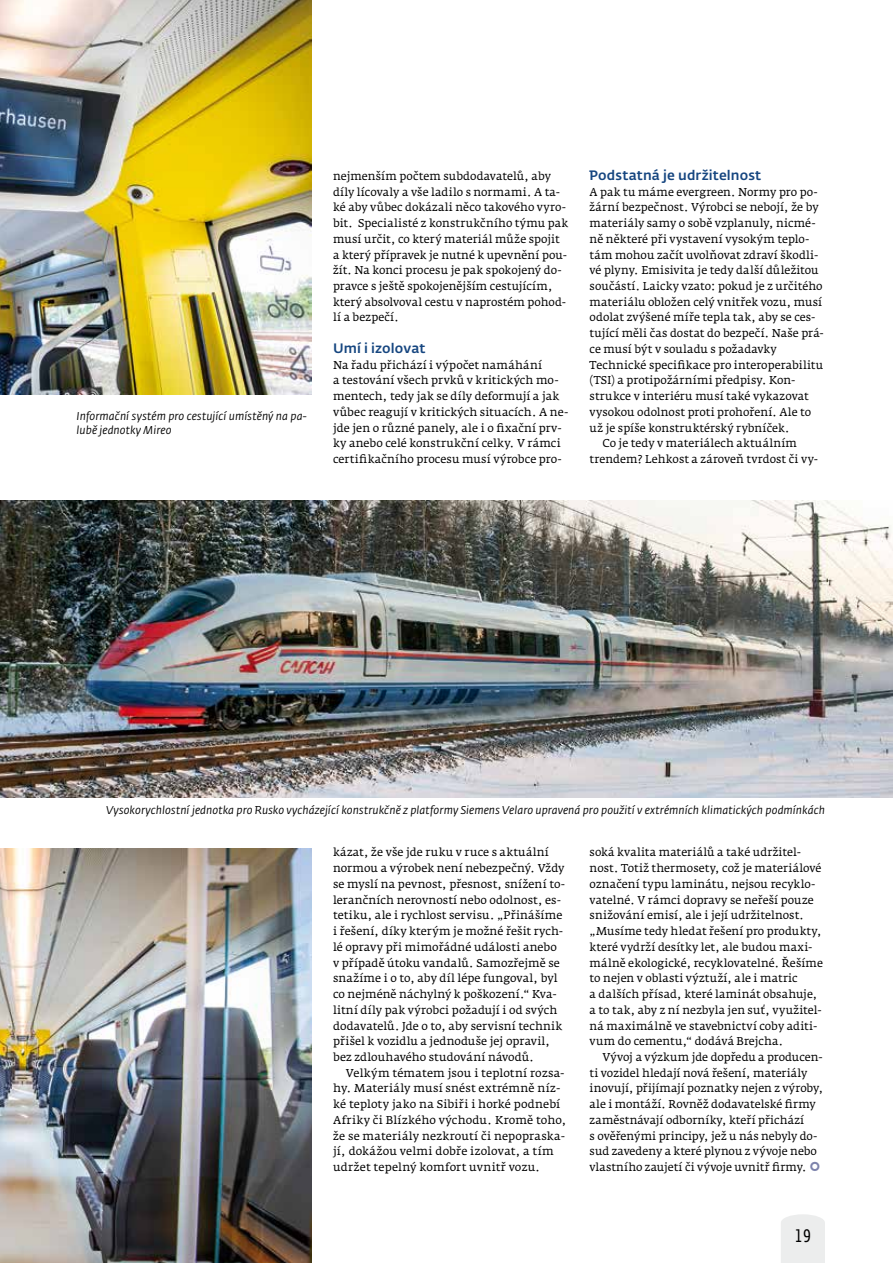
<style>
.page{position:relative;width:893px;height:1263px;background:#fff}
.page>*{position:absolute;margin:0;border:0;box-sizing:border-box;transform-origin:0 0}
.t1{font:18px "CD Fedra Cond Pro";color:#000}
.t2{font:500 13.5px "CD Fedra";letter-spacing:.01em;color:#164680}
.t3{font:11.25px/15.8px "Fedra Serif A Pro";letter-spacing:.005em;color:#000}
.t4{font:italic 11.25px/14.2px "CD Fedra";letter-spacing:.005em;color:#000}
.s1{font-weight:500;font-size:15px;color:#7d83ac}
</style>
<div class="page">
<div style="left:781px;top:1214px;width:44px;height:49px;background:#eceded"></div>
<img style="left:0;top:0;width:312px;height:394px">
<img style="left:0;top:848px;width:312px;height:415px">
<img style="left:0;top:501px;width:893px;height:296px">
<p class="t4" style="left:77px;top:409px;width:232px">Informační systém pro cestující umístěný na pa&shy;lubě jednotky Mireo</p>
<p class="t3" style="left:333px;top:168px;width:237px">nejmenším počtem subdodavatelů, aby díly lícovaly a vše ladilo s normami. A ta&shy;ké aby vůbec dokázali něco takového vyro&shy;bit. Specialisté z konstrukčního týmu pak musí určit, co který materiál může spojit a který přípravek je nutné k upevnění pou&shy;žít. Na konci procesu je pak spokojený do&shy;pravce s ještě spokojenějším cestujícím, který absolvoval cestu v naprostém pohod&shy;lí a bezpečí.</p>
<p class="t2" style="left:333px;top:340px;width:94px">Umí i izolovat</p>
<p class="t3" style="left:333px;top:357px;width:237px">Na řadu přichází i výpočet namáhání<br>a testování všech prvků v kritických mo&shy;mentech, tedy jak se díly deformují a jak vůbec reagují v kritických situacích. A ne&shy;jde jen o různé panely, ale i o fixační prv&shy;ky anebo celé konstrukční celky. V rámci certifikačního procesu musí výrobce pro-</p>
<p class="t2" style="left:590px;top:167px;width:173px">Podstatná je udržitelnost</p>
<p class="t3" style="left:590px;top:184px;width:229px">A pak tu máme evergreen. Normy pro po-</p>
<p class="t3" style="left:590px;top:200px;width:231px">žární bezpečnost. Výrobci se nebojí, že by</p>
<p class="t3" style="left:590px;top:215px;width:228px">materiály samy o sobě vzplanuly, nicmé-</p>
<p class="t3" style="left:590px;top:231px;width:221px">ně některé při vystavení vysokým teplo-</p>
<p class="t3" style="left:590px;top:247px;width:230px">tám mohou začít uvolňovat zdraví škodli-</p>
<p class="t3" style="left:590px;top:262px;width:231px">vé plyny. Emisivita je tedy další důležitou</p>
<p class="t3" style="left:590px;top:278px;width:234px">součástí. Laicky vzato: pokud je z určitého</p>
<p class="t3" style="left:590px;top:294px;width:234px">materiálu obložen celý vnitřek vozu, musí</p>
<p class="t3" style="left:590px;top:310px;width:227px">odolat zvýšené míře tepla tak, aby se ces-</p>
<p class="t3" style="left:590px;top:325px;width:236px">tující měli čas dostat do bezpečí. Naše prá-</p>
<p class="t3" style="left:590px;top:341px;width:189px">ce musí být v souladu s požadavky</p>
<p class="t3" style="left:590px;top:357px;width:235px">Technické specifikace pro interoperabilitu</p>
<p class="t3" style="left:590px;top:373px;width:207px">(TSI) a protipožárními předpisy. Kon-</p>
<p class="t3" style="left:590px;top:388px;width:221px">strukce v interiéru musí také vykazovat</p>
<p class="t3" style="left:590px;top:404px;width:223px">vysokou odolnost proti prohoření. Ale to</p>
<p class="t3" style="left:590px;top:420px;width:202px">už je spíše konstruktérský rybníček.</p>
<p class="t3" style="left:602px;top:436px;width:196px">Co je tedy v materiálech aktuálním</p>
<p class="t3" style="left:590px;top:451px;width:230px">trendem? Lehkost a zároveň tvrdost či vy-</p>
<p class="t4" style="left:106px;top:803px;width:720px">Vysokorychlostní jednotka pro Rusko vycházející konstrukčně z platformy Siemens Velaro upravená pro použití v extrémních klimatických podmínkách</p>
<p class="t3" style="left:333px;top:845px;width:233px">kázat, že vše jde ruku v ruce s aktuální normou a výrobek není nebezpečný. Vždy se myslí na pevnost, přesnost, snížení to&shy;lerančních nerovností nebo odolnost, es&shy;tetiku, ale i rychlost servisu. „Přinášíme i řešení, díky kterým je možné řešit rych&shy;lé opravy při mimořádné události anebo v případě útoku vandalů. Samozřejmě se snažíme i o to, aby díl lépe fungoval, byl co nejméně náchylný k poškození.“ Kva&shy;litní díly pak výrobci požadují i od svých dodavatelů. Jde o to, aby servisní technik přišel k vozidlu a jednoduše jej opravil, bez zdlouhavého studování návodů.</p>
<p class="t3" style="left:333px;top:1065px;width:235px;text-indent:13px">Velkým tématem jsou i teplotní rozsa&shy;hy. Materiály musí snést extrémně níz&shy;ké teploty jako na Sibiři i horké podnebí Afriky či Blízkého východu. Kromě toho, že se materiály nezkroutí či nepopraska&shy;jí, dokážou velmi dobře izolovat, a tím udržet tepelný komfort uvnitř vozu.</p>
<p class="t3" style="left:590px;top:845px;width:235px">soká kvalita materiálů a také udržitel&shy;nost. Totiž thermosety, což je materiálové označení typu laminátu, nejsou recyklo&shy;vatelné. V rámci dopravy se neřeší pouze snižování emisí, ale i její udržitelnost. „Musíme tedy hledat řešení pro produkty, které vydrží desítky let, ale budou maxi&shy;málně ekologické, recyklovatelné. Řešíme to nejen v oblasti výztuží, ale i matric<br>a dalších přísad, které laminát obsahuje, a to tak, aby z ní nezbyla jen suť, využitel&shy;ná maximálně ve stavebnictví coby aditi&shy;vum do cementu,“ dodává Brejcha.</p>
<p class="t3" style="left:590px;top:1049px;width:235px;text-indent:13px">Vývoj a výzkum jde dopředu a producen&shy;ti vozidel hledají nová řešení, materiály inovují, přijímají poznatky nejen z výroby, ale i montáží. Rovněž dodavatelské firmy zaměstnávají odborníky, kteří přichází<br>s ověřenými principy, jež u nás nebyly do&shy;sud zavedeny a které plynou z vývoje nebo vlastního zaujetí či vývoje uvnitř firmy. <span class="s1">○</span></p>
<h1 class="t1" style="left:794px;top:1226px;width:18px">19</h1>
</div>
